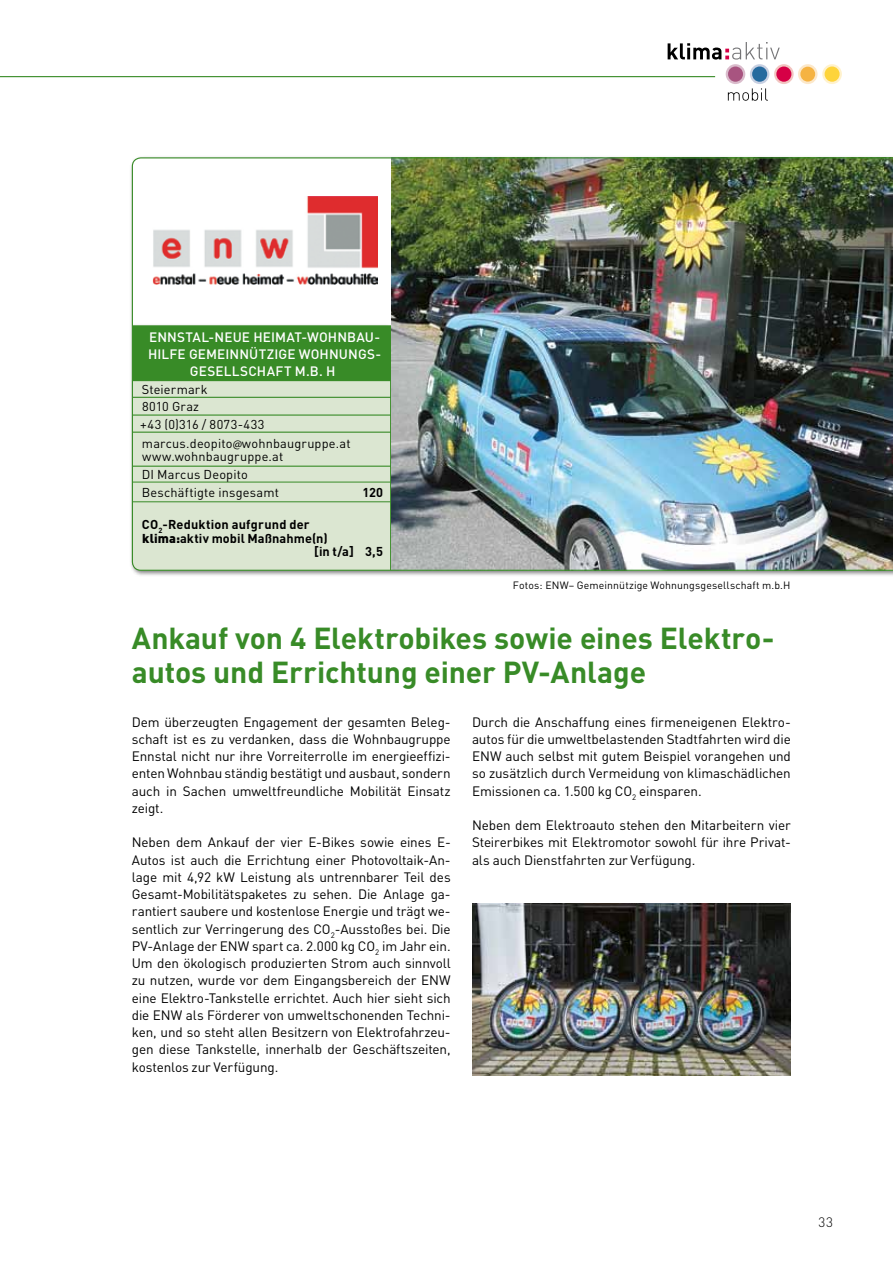
<style>
.page{position:relative;width:893px;height:1263px;background:#fff}
.page>*{position:absolute;margin:0;border:0;box-sizing:border-box;transform-origin:0 0}
.t1{font:700 30px/34.5px "DIN";letter-spacing:-.005em;color:#388b27}
.t2{font:13.5px/17.2px "DIN";letter-spacing:-.01em;color:#000;text-align:justify}
.t3{font:500 13.5px/17.2px "DIN";letter-spacing:.06em;color:#fff}
.t4{font:500 13.5px "DIN";letter-spacing:.1em;color:#fff}
.t5{font:300 13.5px "DIN";color:#000}
.t6{font:12.75px/17.4px "DIN";letter-spacing:.015em;color:#000}
.t7{font:700 12.75px "DIN";letter-spacing:.01em;color:#000}
.t8{font:10.5px "DIN";letter-spacing:.015em;color:#000}
.s1{font-family:"Myriad Pro"}
.s2{font-weight:900}
</style>
<div class="page">
<hr style="left:0;top:76px;width:715px;height:1px;background:#388b27">
<svg style="left:668px;top:42px;width:112px;height:18px"></svg>
<svg style="left:726px;top:64px;width:19px;height:20px"></svg>
<div style="left:728px;top:67px;width:15px;height:15px;background:#a85480;border-radius:50%"></div>
<svg style="left:774px;top:64px;width:20px;height:20px"></svg>
<div style="left:776px;top:67px;width:15px;height:15px;background:#d60046;border-radius:50%"></div>
<svg style="left:798px;top:64px;width:19px;height:20px"></svg>
<div style="left:800px;top:67px;width:15px;height:15px;background:#f5b343;border-radius:50%"></div>
<svg style="left:822px;top:64px;width:20px;height:20px"></svg>
<div style="left:825px;top:67px;width:15px;height:15px;background:#fed43a;border-radius:50%"></div>
<svg style="left:750px;top:64px;width:19px;height:20px"></svg>
<div style="left:752px;top:67px;width:15px;height:15px;background:#256a9e;border-radius:50%"></div>
<svg style="left:728px;top:88px;width:40px;height:13px"></svg>
<img style="left:472px;top:903px;width:319px;height:173px">
<div style="left:129px;top:155px;width:764px;height:423px;background:#000;opacity:.5"></div>
<img style="left:132px;top:157px;width:761px;height:414px">
<img style="left:152px;top:197px;width:225px;height:87px">
<p class="t3" style="left:148px;top:328px;width:234px">ENNSTAL-NEUE HEIMAT-WOH NBAU-<br>HILFE GEMEI</p>
<p class="t4" style="left:230px;top:346px;width:53px">NNÜTZIGE</p>
<p class="t4" style="left:299px;top:346px;width:84px">WOHNUNGS-</p>
<p class="t4" style="left:190px;top:363px;width:35px">GESELL</p>
<p class="t4" style="left:240px;top:363px;width:97px">SCHAFT M.B. H</p>
<p class="t6" style="left:140px;top:381px;width:126px">Steiermark<br>8010 Graz<br>+43 (0)316 / 8073-433</p>
<p class="t6" style="left:142px;top:436px;width:210px;line-height:13.5px">marcus.deopito<span class="s1">@</span>wohnbaugruppe.at www.wohnbaugruppe.at</p>
<p class="t6" style="left:142px;top:465px;width:139px;line-height:18px">DI Marcus Deopito<br>Beschäftigte insgesamt</p>
<p class="t7" style="left:363px;top:484px;width:22px">120</p>
<p class="t7" style="left:142px;top:516px;width:169px">Co<sub>2</sub>-Reduktion aufgrund der</p>
<p class="t7" style="left:142px;top:530px;width:187px"><span class="s2">klima:</span>aktiv mobil Maßnahme(n)</p>
<p class="t7" style="left:314px;top:543px;width:70px">[in t/a] 3,5</p>
<p class="t8" style="left:513px;top:578px;width:279px">Fotos: ENW– Gemeinnützige Wohnungsgesellschaft m.b.H</p>
<h1 class="t1" style="left:132px;top:619px;width:644px">Ankauf von 4 Elektrobikes sowie eines Elektro&shy;autos und Errichtung einer PV-Anlage</h1>
<p class="t2" style="left:132px;top:713px;width:320px">Dem überzeugten Engagement der gesamten Beleg&shy;schaft ist es zu verdanken, dass die Wohnbaugruppe Ennstal nicht nur ihre Vorreiterrolle im energieeffizi&shy;enten Wohnbau ständig bestätigt und ausbaut, sondern auch in Sachen umweltfreundliche Mobilität Einsatz zeigt.</p>
<p class="t2" style="left:132px;top:834px;width:320px">Neben dem Ankauf der vier E-Bikes sowie eines E-Autos ist auch die Errichtung einer Photovoltaik-An&shy;lage mit 4,92 kW Leistung als untrennbarer Teil des Gesamt-Mobilitätspaketes zu sehen. Die Anlage ga&shy;rantiert saubere und kostenlose Energie und trägt we&shy;sentlich zur Verringerung des CO<sub>2</sub>-Ausstoßes bei. Die PV-Anlage der ENW spart ca. 2.000 kg CO<sub>2</sub> im Jahr ein.<br>Um den ökologisch produzierten Strom auch sinnvoll zu nutzen, wurde vor dem Eingangsbereich der ENW eine Elektro-Tankstelle errichtet. Auch hier sieht sich die ENW als Förderer von umweltschonenden Techni&shy;ken, und so steht allen Besitzern von Elektrofahrzeu&shy;gen diese Tankstelle, innerhalb der Geschäftszeiten, kostenlos zur Verfügung.</p>
<p class="t2" style="left:472px;top:713px;width:320px">Durch die Anschaffung eines firmeneigenen Elektro&shy;autos für die umweltbelastenden Stadtfahrten wird die ENW auch selbst mit gutem Beispiel vorangehen und so zusätzlich durch Vermeidung von klimaschädlichen Emissionen ca. 1.500 kg CO<sub>2</sub> einsparen.</p>
<p class="t2" style="left:472px;top:816px;width:320px">Neben dem Elektroauto stehen den Mitarbeitern vier Steirerbikes mit Elektromotor sowohl für ihre Privat&shy;als auch Dienstfahrten zur Verfügung.</p>
<p class="t5" style="left:819px;top:1214px;width:16px">33</p>
</div>
